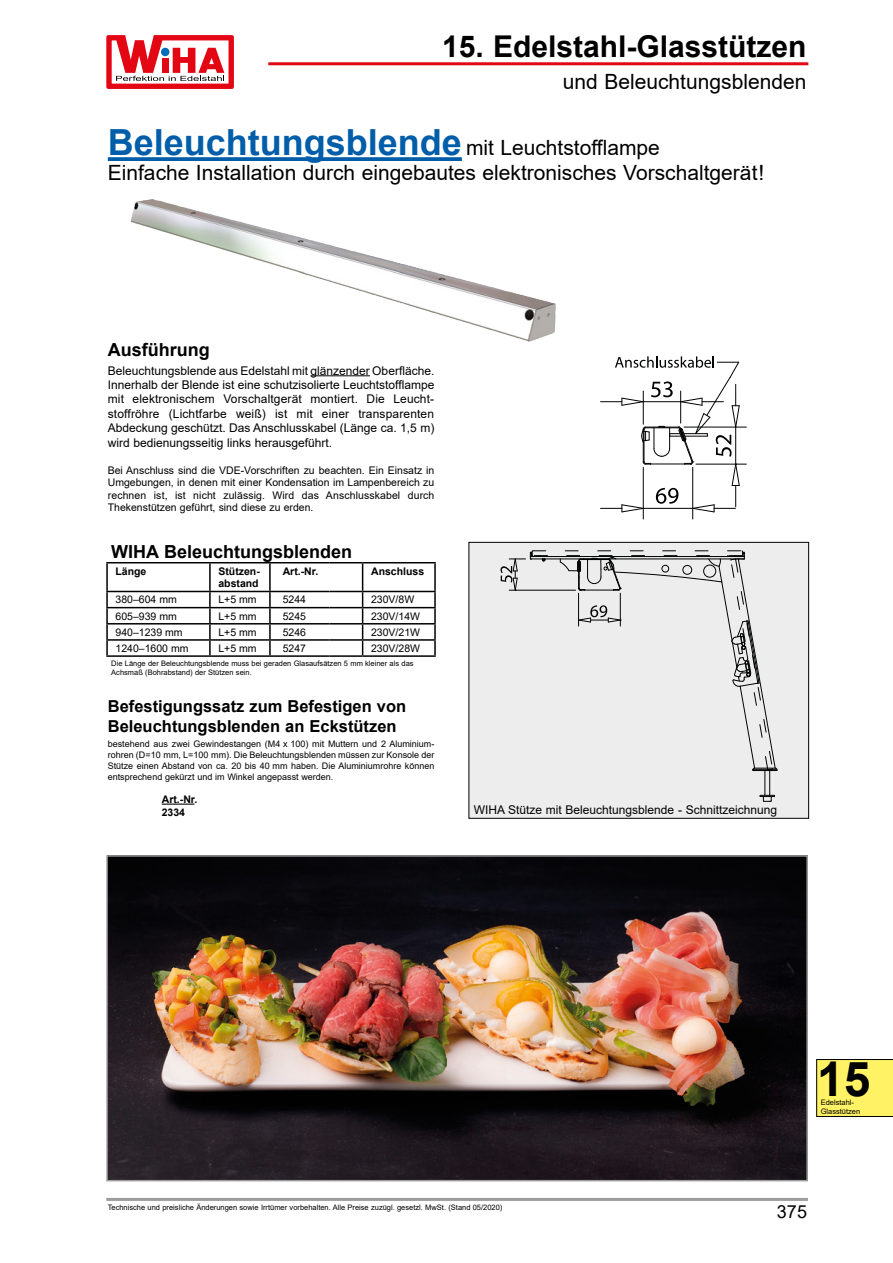
<style>
.page{position:relative;width:893px;height:1263px;background:#fff}
.page>*{position:absolute;margin:0;border:0;box-sizing:border-box;transform-origin:0 0}
.t1{font:700 48px "Arial";color:#000}
.t2{font:700 30px "Arial";color:#000}
.t3{font:21px "Arial";color:#000}
.Überschrift_Absatz_1{font:700 18px "Arial";color:#000}
.t4{font:18px "Arial";color:#000}
.t5{font:700 16.5px/19.8px "Arial";color:#000}
.t6{font:12px/14.4px "Arial";color:#000;text-align:justify}
.t7{font:10.5px/12.6px "Arial";color:#000;text-align:justify}
.t8{font:700 10.5px/12.6px "Arial";color:#000}
.t9{font:9px/10.8px "Arial";color:#000;text-align:justify}
.t10{font:7.5px/9px "Arial";color:#000}
.s1{font-weight:700;font-size:36px;color:#005da9}
</style>
<div class="page">
<hr style="left:268px;top:62px;width:540px;height:3px;background:#e30613">
<hr style="left:106px;top:1198px;width:702px;height:3px;background:#9d9d9c">
<div style="left:816px;top:1059px;width:77px;height:58px;background:#fff265"></div>
<svg style="left:106px;top:35px;width:128px;height:54px"></svg>
<svg style="left:108px;top:157px;width:354px;height:4px"></svg>
<img style="left:131px;top:200px;width:216px;height:87px">
<hr style="left:311px;top:375px;width:59px;height:1px;background:#000">
<div style="left:469px;top:542px;width:340px;height:276px;background:#ededed"></div>
<svg style="left:500px;top:550px;width:278px;height:252px"></svg>
<div style="left:469px;top:542px;width:340px;height:276px;border:1px solid #000"></div>
<hr style="left:643px;top:467px;width:1px;height:52px;background:#010202">
<hr style="left:692px;top:467px;width:1px;height:52px;background:#010202">
<hr style="left:684px;top:427px;width:62px;height:1px;background:#010202">
<hr style="left:696px;top:464px;width:50px;height:1px;background:#010202">
<svg style="left:600px;top:357px;width:139px;height:155px"></svg>
<hr style="left:162px;top:803px;width:32px;height:2px;background:#000">
<hr style="left:106px;top:563px;width:2px;height:28px;background:#000">
<hr style="left:209px;top:563px;width:2px;height:28px;background:#000">
<hr style="left:269px;top:563px;width:2px;height:28px;background:#000">
<hr style="left:434px;top:563px;width:2px;height:28px;background:#000">
<hr style="left:106px;top:591px;width:104px;height:1px;background:#000">
<hr style="left:210px;top:591px;width:60px;height:1px;background:#000">
<hr style="left:270px;top:591px;width:59px;height:1px;background:#000">
<hr style="left:329px;top:591px;width:34px;height:1px;background:#000">
<hr style="left:363px;top:591px;width:73px;height:1px;background:#000">
<hr style="left:106px;top:607px;width:104px;height:1px;background:#000">
<hr style="left:210px;top:607px;width:60px;height:1px;background:#000">
<hr style="left:270px;top:607px;width:59px;height:1px;background:#000">
<hr style="left:329px;top:607px;width:34px;height:1px;background:#000">
<hr style="left:363px;top:607px;width:73px;height:1px;background:#000">
<hr style="left:106px;top:623px;width:104px;height:1px;background:#000">
<hr style="left:210px;top:623px;width:60px;height:1px;background:#000">
<hr style="left:270px;top:623px;width:59px;height:1px;background:#000">
<hr style="left:329px;top:623px;width:34px;height:1px;background:#000">
<hr style="left:363px;top:623px;width:73px;height:1px;background:#000">
<hr style="left:106px;top:639px;width:104px;height:2px;background:#000">
<svg style="left:106px;top:592px;width:2px;height:63px"></svg>
<hr style="left:210px;top:639px;width:60px;height:2px;background:#000">
<svg style="left:209px;top:592px;width:2px;height:63px"></svg>
<hr style="left:270px;top:639px;width:59px;height:2px;background:#000">
<svg style="left:269px;top:592px;width:2px;height:63px"></svg>
<hr style="left:329px;top:639px;width:34px;height:2px;background:#000">
<hr style="left:363px;top:639px;width:73px;height:2px;background:#000">
<svg style="left:362px;top:563px;width:1px;height:92px"></svg>
<svg style="left:434px;top:592px;width:2px;height:63px"></svg>
<hr style="left:106px;top:562px;width:104px;height:1px;background:#000">
<hr style="left:210px;top:562px;width:60px;height:1px;background:#000">
<hr style="left:270px;top:562px;width:59px;height:1px;background:#000">
<hr style="left:329px;top:562px;width:34px;height:1px;background:#000">
<hr style="left:363px;top:562px;width:73px;height:1px;background:#000">
<hr style="left:106px;top:655px;width:104px;height:2px;background:#000">
<hr style="left:210px;top:655px;width:60px;height:2px;background:#000">
<hr style="left:270px;top:655px;width:59px;height:2px;background:#000">
<hr style="left:329px;top:655px;width:34px;height:2px;background:#000">
<hr style="left:363px;top:655px;width:73px;height:2px;background:#000">
<img style="left:109px;top:858px;width:696px;height:320px">
<div style="left:106px;top:855px;width:702px;height:326px;border:2px solid #9d9d9c"></div>
<h2 class="t2" style="left:442px;top:26px;width:366px">15. Edelstahl-Glasstützen</h2>
<h3 class="t3" style="left:563px;top:67px;width:245px">und Beleuchtungsblenden</h3>
<p class="t3" style="left:108px;top:133px;width:554px"><span class="s1">Beleuchtungsblende</span> mit Leuchtstofflampe</p>
<p class="t3" style="left:108px;top:159px;width:658px">Einfache Installation durch eingebautes elektronisches Vorschaltgerät!</p>
<p class="Überschrift_Absatz_1" style="left:108px;top:337px;width:103px">Ausführung</p>
<p class="t6" style="left:108px;top:363px;width:328px">Beleuchtungsblende aus Edelstahl mit glänzender Oberfläche.<br>Innerhalb der Blende ist eine schutzisolierte Leuchtstofflampe mit elektronischem Vorschaltgerät montiert. Die Leucht&shy;stoffröhre (Lichtfarbe weiß) ist mit einer transparenten Abdeckung geschützt. Das Anschlusskabel (Länge ca. 1,5 m) wird bedienungsseitig links herausgeführt.</p>
<p class="t7" style="left:108px;top:463px;width:328px">Bei Anschluss sind die VDE-Vorschriften zu beachten. Ein Einsatz in Umgebungen, in denen mit einer Kondensation im Lampenbereich zu rechnen ist, ist nicht zulässig. Wird das Anschlusskabel durch Thekenstützen geführt, sind diese zu erden.</p>
<p class="Überschrift_Absatz_1" style="left:111px;top:539px;width:242px">WIHA Beleuchtungsblenden</p>
<p class="t8" style="left:116px;top:565px;width:32px">Länge</p>
<p class="t8" style="left:218px;top:565px;width:42px">Stützen&shy;abstand</p>
<p class="t8" style="left:283px;top:565px;width:37px">Art.-Nr.</p>
<p class="t8" style="left:371px;top:565px;width:55px">Anschluss</p>
<p class="t7" style="left:116px;top:593px;width:63px">380–604 mm</p>
<p class="t7" style="left:218px;top:593px;width:40px">L+5 mm</p>
<p class="t7" style="left:283px;top:593px;width:25px">5244</p>
<p class="t7" style="left:371px;top:593px;width:45px">230V/8W</p>
<p class="t7" style="left:116px;top:609px;width:63px">605–939 mm</p>
<p class="t7" style="left:218px;top:609px;width:40px">L+5 mm</p>
<p class="t7" style="left:283px;top:609px;width:25px">5245</p>
<p class="t7" style="left:371px;top:609px;width:51px">230V/14W</p>
<p class="t7" style="left:116px;top:626px;width:69px">940–1239 mm</p>
<p class="t7" style="left:218px;top:626px;width:40px">L+5 mm</p>
<p class="t7" style="left:283px;top:626px;width:25px">5246</p>
<p class="t7" style="left:371px;top:626px;width:51px">230V/21W</p>
<p class="t7" style="left:116px;top:642px;width:74px">1240–1600 mm</p>
<p class="t7" style="left:218px;top:642px;width:40px">L+5 mm</p>
<p class="t7" style="left:283px;top:642px;width:25px">5247</p>
<p class="t7" style="left:371px;top:642px;width:51px">230V/28W</p>
<p class="t10" style="left:111px;top:659px;width:304px">Die Länge der Beleuchtungsblende muss bei geraden Glasaufsätzen 5 mm kleiner als das<br>Achsmaß (Bohrabstand) der Stützen sein.</p>
<p class="t5" style="left:108px;top:697px;width:300px">Befestigungssatz zum Befestigen von<br>Beleuchtungsblenden an Eckstützen</p>
<p class="t9" style="left:108px;top:739px;width:328px">bestehend aus zwei Gewindestangen (M4 x 100) mit Muttern und 2 Aluminium&shy;rohren (D=10 mm, L=100 mm). Die Beleuchtungsblenden müssen zur Konsole der Stütze einen Abstand von ca. 20 bis 40 mm haben. Die Aluminiumrohre können entsprechend gekürzt und im Winkel angepasst werden.</p>
<p class="t8" style="left:162px;top:793px;width:37px">Art.-Nr.</p>
<p class="t8" style="left:162px;top:806px;width:25px">2334</p>
<p class="t6" style="left:474px;top:802px;width:305px">WIHA Stütze mit Beleuchtungsblende - Schnittzeichnung</p>
<h1 class="t1" style="left:817px;top:1046px;width:55px">15</h1>
<p class="t10" style="left:821px;top:1098px;width:41px">Edelstahl-<br>Glasstützen</p>
<p class="t10" style="left:108px;top:1203px;width:396px">Technische und preisliche Änderungen sowie Irrtümer vorbehalten. Alle Preise zuzügl. gesetzl. MwSt. (Stand 05/2020)</p>
<p class="t4" style="left:777px;top:1199px;width:32px">375</p>
</div>
